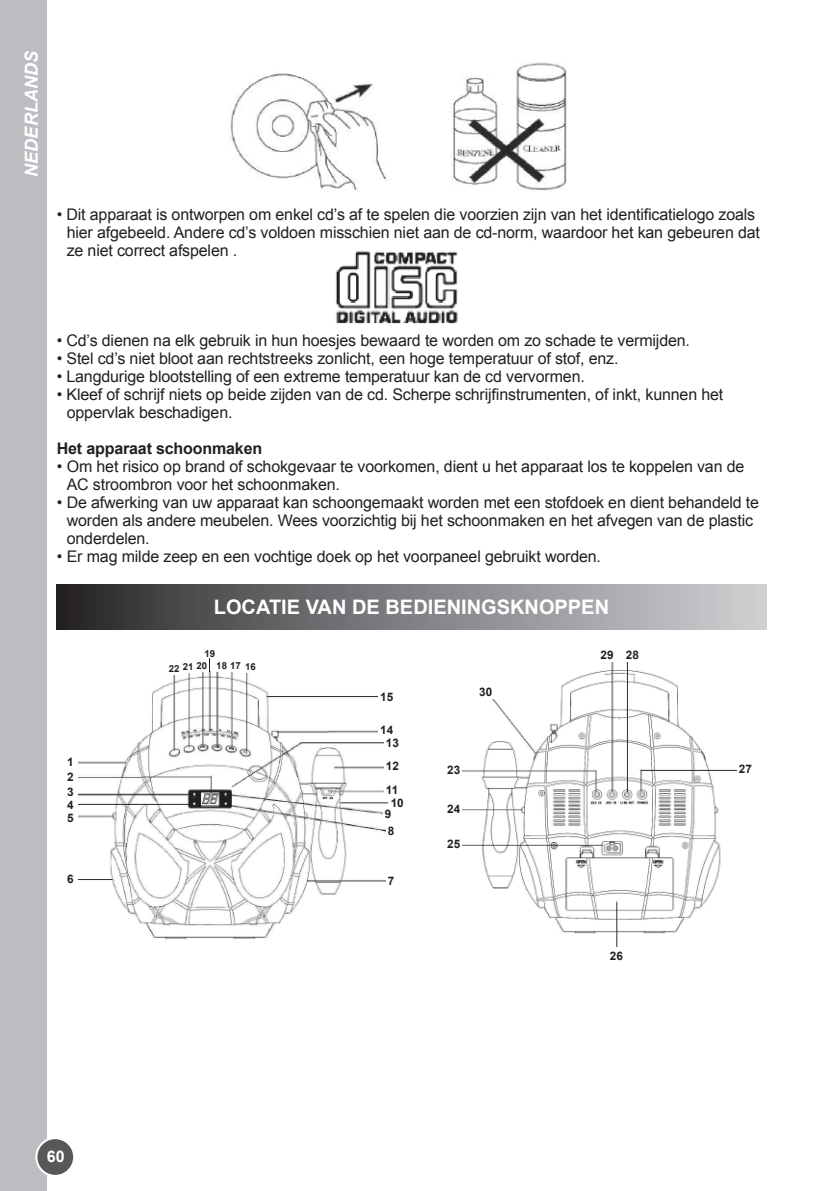
<style>
.page{position:relative;width:823px;height:1191px;background:#fff}
.page>*{position:absolute;margin:0;border:0;box-sizing:border-box;transform-origin:0 0}
.t1{font:700 20px "VU Arial";color:#fff}
.t2{font:italic 700 18px "VU Arial";letter-spacing:-.005em;color:#fff}
.t3{font:16px/18px "VU Arial";letter-spacing:-.01em;color:#231f20}
.t4{font:700 16px "VU Arial";letter-spacing:-.01em;color:#231f20}
.t5{font:700 16px "VU Arial";color:#fff}
.t6{font:700 11.8px/15px "Arial";color:#231f20;text-align:justify}
.t7{font:700 9.6px/12.6px "Arial";color:#231f20}
</style>
<div class="page">
<div style="left:0;top:0;width:47px;height:1191px;background:#bcbdc0"></div>
<div style="left:36px;top:1138px;width:38px;height:37px;background:#57585a;border-radius:50%"></div>
<div style="left:35px;top:1137px;width:40px;height:39px;border:2px solid #fff;border-radius:50%"></div>
<img style="left:230px;top:62px;width:337px;height:129px">
<div style="left:57px;top:584px;width:708px;height:45px;background:linear-gradient(to right,#2a2a2b,#d1d3d6)"></div>
<img style="left:336px;top:251px;width:122px;height:73px">
<img style="left:78px;top:667px;width:311px;height:273px">
<div style="left:386px;top:872px;width:17px;height:15px;background:#fff"></div>
<div style="left:386px;top:823px;width:17px;height:15px;background:#fff"></div>
<div style="left:383px;top:805px;width:17px;height:15px;background:#fff"></div>
<div style="left:384px;top:782px;width:17px;height:15px;background:#fff"></div>
<div style="left:384px;top:758px;width:17px;height:15px;background:#fff"></div>
<div style="left:384px;top:734px;width:17px;height:15px;background:#fff"></div>
<div style="left:378px;top:721px;width:17px;height:15px;background:#fff"></div>
<div style="left:378px;top:688px;width:17px;height:15px;background:#fff"></div>
<div style="left:244px;top:660px;width:13px;height:12px;background:#fff"></div>
<div style="left:229px;top:659px;width:13px;height:12px;background:#fff"></div>
<div style="left:215px;top:659px;width:13px;height:12px;background:#fff"></div>
<div style="left:197px;top:647px;width:20px;height:23px;background:#fff"></div>
<svg style="left:209px;top:658px;width:1px;height:13px"></svg>
<div style="left:195px;top:659px;width:14px;height:12px;background:#fff"></div>
<div style="left:181px;top:660px;width:14px;height:12px;background:#fff"></div>
<div style="left:167px;top:662px;width:14px;height:12px;background:#fff"></div>
<img style="left:462px;top:662px;width:274px;height:285px">
<div style="left:477px;top:683px;width:17px;height:16px;background:#fff"></div>
<p class="t2" style="left:20px;top:176px;width:127px;rotate:-90deg">NEDERLANDS</p>
<p class="t3" style="left:67px;top:206px;width:694px;text-indent:-10px">• Dit apparaat is ontworpen om enkel cd’s af te spelen die voorzien zijn van het identificatielogo zoals hier afgebeeld. Andere cd’s voldoen misschien niet aan de cd-norm, waardoor het kan gebeuren dat ze niet correct afspelen .</p>
<p class="t3" style="left:57px;top:332px;width:634px">• Cd’s dienen na elk gebruik in hun hoesjes bewaard te worden om zo schade te vermijden.</p>
<p class="t3" style="left:57px;top:350px;width:563px">• Stel cd’s niet bloot aan rechtstreeks zonlicht, een hoge temperatuur of stof, enz.</p>
<p class="t3" style="left:57px;top:368px;width:529px">• Langdurige blootstelling of een extreme temperatuur kan de cd vervormen.</p>
<p class="t3" style="left:67px;top:386px;width:657px;text-indent:-10px">• Kleef of schrijf niets op beide zijden van de cd. Scherpe schrijfinstrumenten, of inkt, kunnen het oppervlak beschadigen.</p>
<p class="t4" style="left:57px;top:438px;width:207px">Het apparaat schoonmaken</p>
<p class="t3" style="left:67px;top:458px;width:678px;text-indent:-10px">• Om het risico op brand of schokgevaar te voorkomen, dient u het apparaat los te koppelen van de<br>AC stroombron voor het schoonmaken.</p>
<p class="t3" style="left:67px;top:494px;width:693px;text-indent:-10px">• De afwerking van uw apparaat kan schoongemaakt worden met een stofdoek en dient behandeld te worden als andere meubelen. Wees voorzichtig bij het schoonmaken en het afvegen van de plastic onderdelen.</p>
<p class="t3" style="left:57px;top:548px;width:545px">• Er mag milde zeep en een vochtige doek op het voorpaneel gebruikt worden.</p>
<p class="t1" style="left:214px;top:594px;width:396px">LOCATIE VAN DE BEDIENINGSKNOPPEN</p>
<p class="t6" style="left:442px;top:359px;width:8px">1<br>2<br>3</p>
<p class="t6" style="left:67px;top:755px;width:8px">1<br>2<br>3</p>
<p class="t6" style="left:67px;top:799px;width:8px;line-height:13px">4<br>5</p>
<p class="t6" style="left:67px;top:871px;width:8px">6</p>
<p class="t7" style="left:183px;top:647px;width:34px;text-indent:22px">19<br>21 20</p>
<p class="t7" style="left:216px;top:660px;width:41px">18 17 16</p>
<p class="t7" style="left:169px;top:663px;width:12px">22</p>
<p class="t6" style="left:380px;top:689px;width:15px">15</p>
<p class="t6" style="left:380px;top:722px;width:15px">14</p>
<p class="t6" style="left:385px;top:735px;width:15px">13</p>
<p class="t6" style="left:385px;top:759px;width:15px">12</p>
<p class="t6" style="left:385px;top:783px;width:14px">11</p>
<p class="t6" style="left:390px;top:795px;width:15px">10</p>
<p class="t6" style="left:385px;top:806px;width:8px">9</p>
<p class="t6" style="left:388px;top:824px;width:8px">8</p>
<p class="t6" style="left:388px;top:874px;width:8px">7</p>
<p class="t6" style="left:479px;top:685px;width:15px">30</p>
<p class="t6" style="left:447px;top:762px;width:15px">23</p>
<p class="t6" style="left:447px;top:801px;width:15px">24</p>
<p class="t6" style="left:447px;top:837px;width:15px">25</p>
<p class="t6" style="left:600px;top:647px;width:40px">29 28</p>
<p class="t6" style="left:609px;top:948px;width:15px">26</p>
<p class="t6" style="left:738px;top:761px;width:15px">27</p>
<p class="t5" style="left:47px;top:1146px;width:19px">60</p>
</div>
